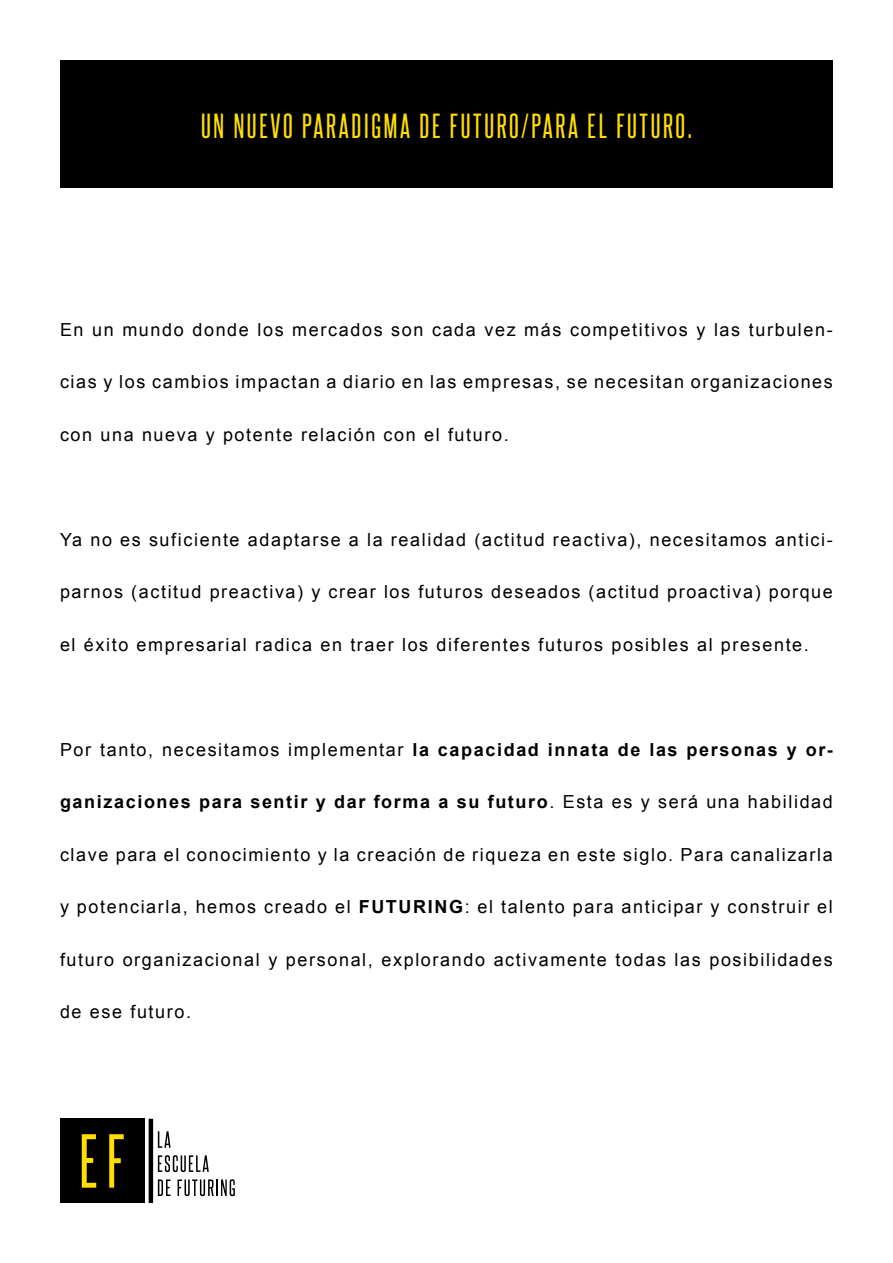
<style>
.page{position:relative;width:893px;height:1263px;background:#fff}
.page>*{position:absolute;margin:0;border:0;box-sizing:border-box;transform-origin:0 0}
.t1{font:30px "Steelfish Rg";letter-spacing:.09em;color:#ffde00}
.t2{font:18px "Arial";letter-spacing:.09em;color:#000}
.t3{font:700 18px "Arial";letter-spacing:.09em;color:#000}
.s1{font-weight:400}
.s2{font-weight:700}
</style>
<div class="page">
<svg style="left:158px;top:1131px;width:13px;height:17px"></svg>
<svg style="left:158px;top:1155px;width:51px;height:17px"></svg>
<svg style="left:158px;top:1179px;width:12px;height:17px"></svg>
<svg style="left:178px;top:1179px;width:57px;height:17px"></svg>
<hr style="left:149px;top:1119px;width:4px;height:84px;background:#000">
<div style="left:60px;top:1119px;width:84px;height:84px;background:#000"></div>
<svg style="left:82px;top:1134px;width:14px;height:54px"></svg>
<svg style="left:109px;top:1134px;width:15px;height:54px"></svg>
<div style="left:60px;top:60px;width:773px;height:128px;background:#000"></div>
<h1 class="t1" style="left:201px;top:107px;width:492px">UN NUEVO PARADIGMA DE FUTURO/PARA EL FUTURO.</h1>
<p class="t2" style="left:60px;top:317px;width:774px">En un mundo donde los mercados son cada vez más competitivos y las turbulen-</p>
<p class="t2" style="left:60px;top:370px;width:774px">cias y los cambios impactan a diario en las empresas, se necesitan organizaciones</p>
<p class="t2" style="left:60px;top:423px;width:450px">con una nueva y potente relación con el futuro.</p>
<p class="t2" style="left:60px;top:528px;width:774px">Ya no es suficiente adaptarse a la realidad (actitud reactiva), necesitamos antici-</p>
<p class="t2" style="left:60px;top:580px;width:774px">parnos (actitud preactiva) y crear los futuros deseados (actitud proactiva) porque</p>
<p class="t2" style="left:60px;top:633px;width:750px">el éxito empresarial radica en traer los diferentes futuros posibles al presente.</p>
<p class="t3" style="left:60px;top:737px;width:774px"><span class="s1">Por tanto, necesitamos implementar</span> la capacidad innata de las personas y or-</p>
<p class="t3" style="left:60px;top:790px;width:774px">ganizaciones para sentir y dar forma a su futuro<span class="s1">. Esta es y será una habilidad</span></p>
<p class="t2" style="left:60px;top:843px;width:774px">clave para el conocimiento y la creación de riqueza en este siglo. Para canalizarla</p>
<p class="t2" style="left:60px;top:895px;width:774px">y potenciarla, hemos creado el <span class="s2">FUTURING</span>: el talento para anticipar y construir el</p>
<p class="t2" style="left:60px;top:948px;width:774px">futuro organizacional y personal, explorando activamente todas las posibilidades</p>
<p class="t2" style="left:60px;top:1000px;width:133px">de ese futuro.</p>
</div>
